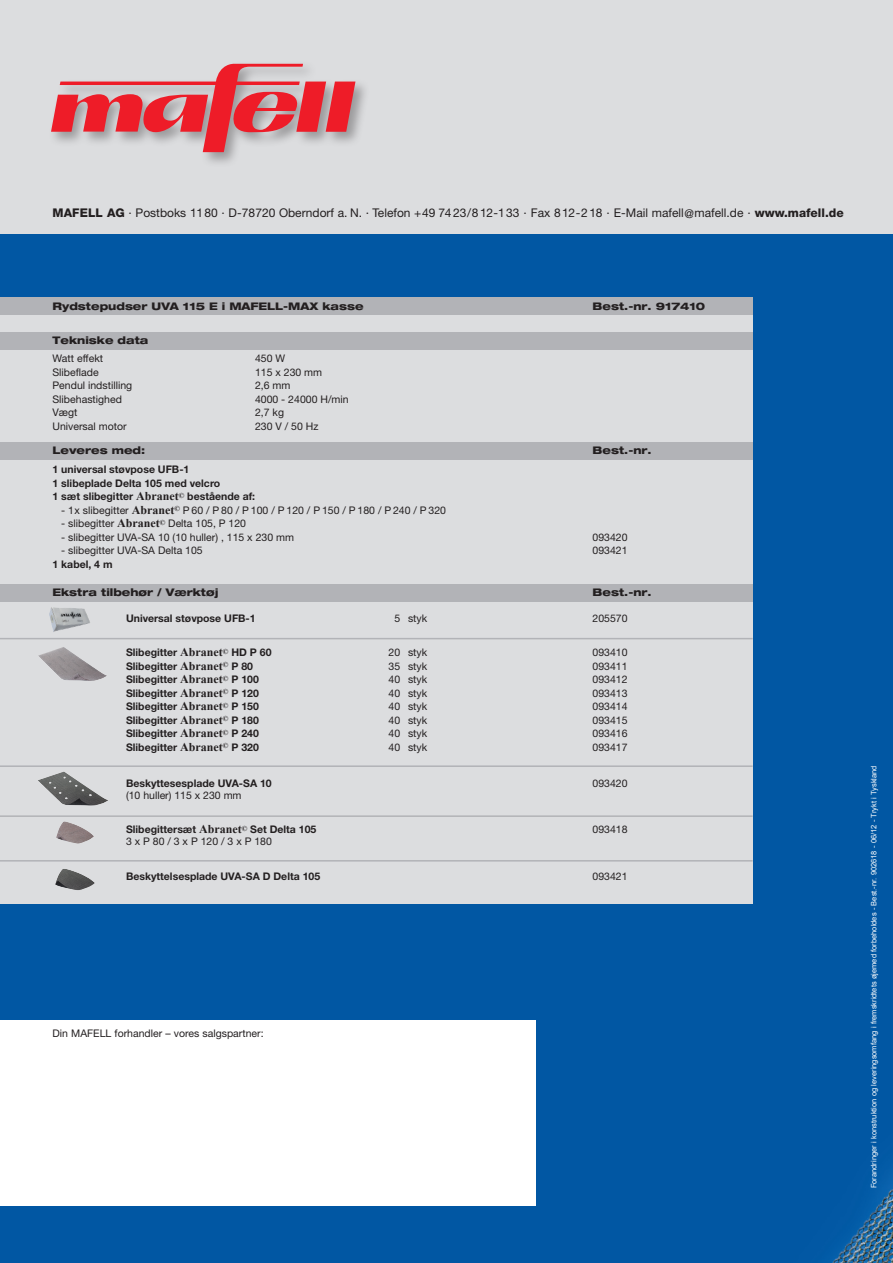
<style>
.page{position:relative;width:893px;height:1263px;background:#fff}
.page>*{position:absolute;margin:0;border:0;box-sizing:border-box;transform-origin:0 0}
.t1{font:12px "Helvetica Neue";color:#231f20}
.t2{font:10.5px "Helvetica Neue";color:#231f20}
.t3{font:700 10.5px/13.5px "Helvetica Neue";color:#231f20}
.t4{font:800 expanded 10.5px "Helvetica Neue";color:#231f20}
.t5{font:7.5px "Arial";color:#fff}
.s1{font-weight:800}
.s2{font-family:"Times New Roman";font-size:12px}
.s3{font-family:"Times New Roman";font-weight:700;font-size:12px}
</style>
<div class="page">
<div style="left:0;top:234px;width:893px;height:1029px;background:#0157a3"></div>
<div style="left:0;top:310px;width:753px;height:594px;background:#dcdddf"></div>
<div style="left:0;top:0;width:893px;height:234px;background:#dcdddf"></div>
<div style="left:49px;top:61px;width:321px;height:106px;background:#231f20;opacity:.35"></div>
<svg style="left:51px;top:64px;width:304px;height:88px"></svg>
<div style="left:0;top:298px;width:753px;height:17px;background:#b2b3b7"></div>
<div style="left:0;top:333px;width:753px;height:17px;background:#b2b3b7"></div>
<div style="left:0;top:443px;width:753px;height:17px;background:#b2b3b7"></div>
<div style="left:0;top:1020px;width:536px;height:186px;background:#fff"></div>
<div style="left:0;top:585px;width:753px;height:17px;background:#b2b3b7"></div>
<img style="left:49px;top:607px;width:41px;height:25px">
<img style="left:38px;top:647px;width:69px;height:34px">
<img style="left:38px;top:771px;width:70px;height:35px">
<img style="left:56px;top:821px;width:38px;height:23px">
<img style="left:55px;top:869px;width:40px;height:21px">
<hr style="left:0;top:638px;width:753px;height:1px;background:#b2b3b7">
<hr style="left:0;top:765px;width:753px;height:2px;background:#b2b3b7">
<hr style="left:0;top:815px;width:753px;height:2px;background:#b2b3b7">
<hr style="left:0;top:860px;width:753px;height:1px;background:#b2b3b7">
<img style="left:832px;top:1178px;width:61px;height:85px">
<p class="t1" style="left:53px;top:206px;width:793px"><span class="s1">MAFELL AG</span> · Postboks 1180 · D-78720 Oberndorf a. N. · Telefon +49 74 23/812-133 · Fax 812-2 18 · E-Mail mafell@mafell.de · <span class="s1">www.mafell.de</span></p>
<p class="t4" style="left:53px;top:299px;width:313px">Rydstepudser UVA 115 E i MAFELL-MAX kasse</p>
<p class="t4" style="left:593px;top:299px;width:114px">Best.-nr. 917410</p>
<p class="t4" style="left:53px;top:334px;width:98px">Tekniske data</p>
<p class="t2" style="left:53px;top:352px;width:52px">Watt effekt</p>
<p class="t2" style="left:255px;top:352px;width:32px">450 W</p>
<p class="t2" style="left:53px;top:366px;width:48px">Slibeflade</p>
<p class="t2" style="left:255px;top:366px;width:69px">115 x 230 mm</p>
<p class="t2" style="left:53px;top:379px;width:81px">Pendul indstilling</p>
<p class="t2" style="left:255px;top:379px;width:37px">2,6 mm</p>
<p class="t2" style="left:53px;top:393px;width:71px">Slibehastighed</p>
<p class="t2" style="left:255px;top:393px;width:95px">4000 - 24000 H/min</p>
<p class="t2" style="left:53px;top:406px;width:26px">Vægt</p>
<p class="t2" style="left:255px;top:406px;width:30px">2,7 kg</p>
<p class="t2" style="left:53px;top:420px;width:76px">Universal motor</p>
<p class="t2" style="left:255px;top:420px;width:65px">230 V / 50 Hz</p>
<p class="t4" style="left:53px;top:443px;width:94px">Leveres med:</p>
<p class="t4" style="left:593px;top:443px;width:61px">Best.-nr.</p>
<p class="t3" style="left:53px;top:463px;width:204px">1 universal støvpose UFB-1<br>1 slibeplade Delta 105 med velcro<br>1 sæt slibegitter <span class="s2">Abranet</span><sup>©</sup> bestående af:</p>
<p class="t2" style="left:61px;top:504px;width:386px">- 1x slibegitter <span class="s3">Abranet</span><sup>©</sup> P 60 / P 80 / P 100 / P 120 / P 150 / P 180 / P 240 / P 320</p>
<p class="t2" style="left:61px;top:517px;width:186px">- slibegitter <span class="s3">Abranet</span><sup>©</sup> Delta 105, P 120</p>
<p class="t2" style="left:61px;top:531px;width:234px">- slibegitter UVA-SA 10 (10 huller) , 115 x 230 mm</p>
<p class="t2" style="left:593px;top:531px;width:37px">093420</p>
<p class="t2" style="left:61px;top:544px;width:143px">- slibegitter UVA-SA Delta 105</p>
<p class="t2" style="left:593px;top:544px;width:37px">093421</p>
<p class="t3" style="left:53px;top:557px;width:62px">1 kabel, 4 m</p>
<p class="t4" style="left:53px;top:586px;width:167px">Ekstra tilbehør / Værktøj</p>
<p class="t4" style="left:593px;top:586px;width:61px">Best.-nr.</p>
<p class="t3" style="left:126px;top:611px;width:131px">Universal støvpose UFB-1</p>
<p class="t2" style="left:394px;top:612px;width:34px">5 styk</p>
<p class="t2" style="left:593px;top:612px;width:37px">205570</p>
<p class="t3" style="left:126px;top:646px;width:147px">Slibegitter <span class="s2">Abranet</span><sup>©</sup> HD P 60</p>
<p class="t2" style="left:389px;top:646px;width:40px">20 styk</p>
<p class="t2" style="left:593px;top:646px;width:37px">093410</p>
<p class="t3" style="left:126px;top:659px;width:129px">Slibegitter <span class="s2">Abranet</span><sup>©</sup> P 80</p>
<p class="t2" style="left:389px;top:660px;width:40px">35 styk</p>
<p class="t2" style="left:593px;top:660px;width:37px">093411</p>
<p class="t3" style="left:126px;top:673px;width:134px">Slibegitter <span class="s2">Abranet</span><sup>©</sup> P 100</p>
<p class="t2" style="left:389px;top:673px;width:40px">40 styk</p>
<p class="t2" style="left:593px;top:673px;width:37px">093412</p>
<p class="t3" style="left:126px;top:686px;width:134px">Slibegitter <span class="s2">Abranet</span><sup>©</sup> P 120</p>
<p class="t2" style="left:389px;top:687px;width:40px">40 styk</p>
<p class="t2" style="left:593px;top:687px;width:37px">093413</p>
<p class="t3" style="left:126px;top:700px;width:134px">Slibegitter <span class="s2">Abranet</span><sup>©</sup> P 150</p>
<p class="t2" style="left:389px;top:700px;width:40px">40 styk</p>
<p class="t2" style="left:593px;top:700px;width:37px">093414</p>
<p class="t3" style="left:126px;top:713px;width:134px">Slibegitter <span class="s2">Abranet</span><sup>©</sup> P 180</p>
<p class="t2" style="left:389px;top:714px;width:40px">40 styk</p>
<p class="t2" style="left:593px;top:714px;width:37px">093415</p>
<p class="t3" style="left:126px;top:727px;width:134px">Slibegitter <span class="s2">Abranet</span><sup>©</sup> P 240</p>
<p class="t2" style="left:389px;top:727px;width:40px">40 styk</p>
<p class="t2" style="left:593px;top:727px;width:37px">093416</p>
<p class="t3" style="left:126px;top:740px;width:134px">Slibegitter <span class="s2">Abranet</span><sup>©</sup> P 320</p>
<p class="t2" style="left:389px;top:741px;width:40px">40 styk</p>
<p class="t2" style="left:593px;top:741px;width:37px">093417</p>
<p class="t3" style="left:126px;top:776px;width:147px">Beskyttesesplade UVA-SA 10</p>
<p class="t2" style="left:593px;top:777px;width:37px">093420</p>
<p class="t2" style="left:126px;top:789px;width:117px">(10 huller) 115 x 230 mm</p>
<p class="t3" style="left:126px;top:823px;width:192px">Slibegittersæt <span class="s2">Abranet</span><sup>©</sup> Set Delta 105</p>
<p class="t2" style="left:593px;top:823px;width:37px">093418</p>
<p class="t2" style="left:126px;top:835px;width:147px">3 x P 80 / 3 x P 120 / 3 x P 180</p>
<p class="t3" style="left:126px;top:869px;width:196px">Beskyttelsesplade UVA-SA D Delta 105</p>
<p class="t2" style="left:593px;top:870px;width:37px">093421</p>
<p class="t2" style="left:53px;top:1027px;width:213px">Din MAFELL forhandler – vores salgspartner:</p>
<p class="t5" style="left:869px;top:1188px;width:424px;rotate:-90deg">Forandringer i konstruktion og leveringsomfang i fremskridtets øjemed forbeholdes - Best.-nr. 902618 - 06/12 - Trykt i Tyskland</p>
</div>
